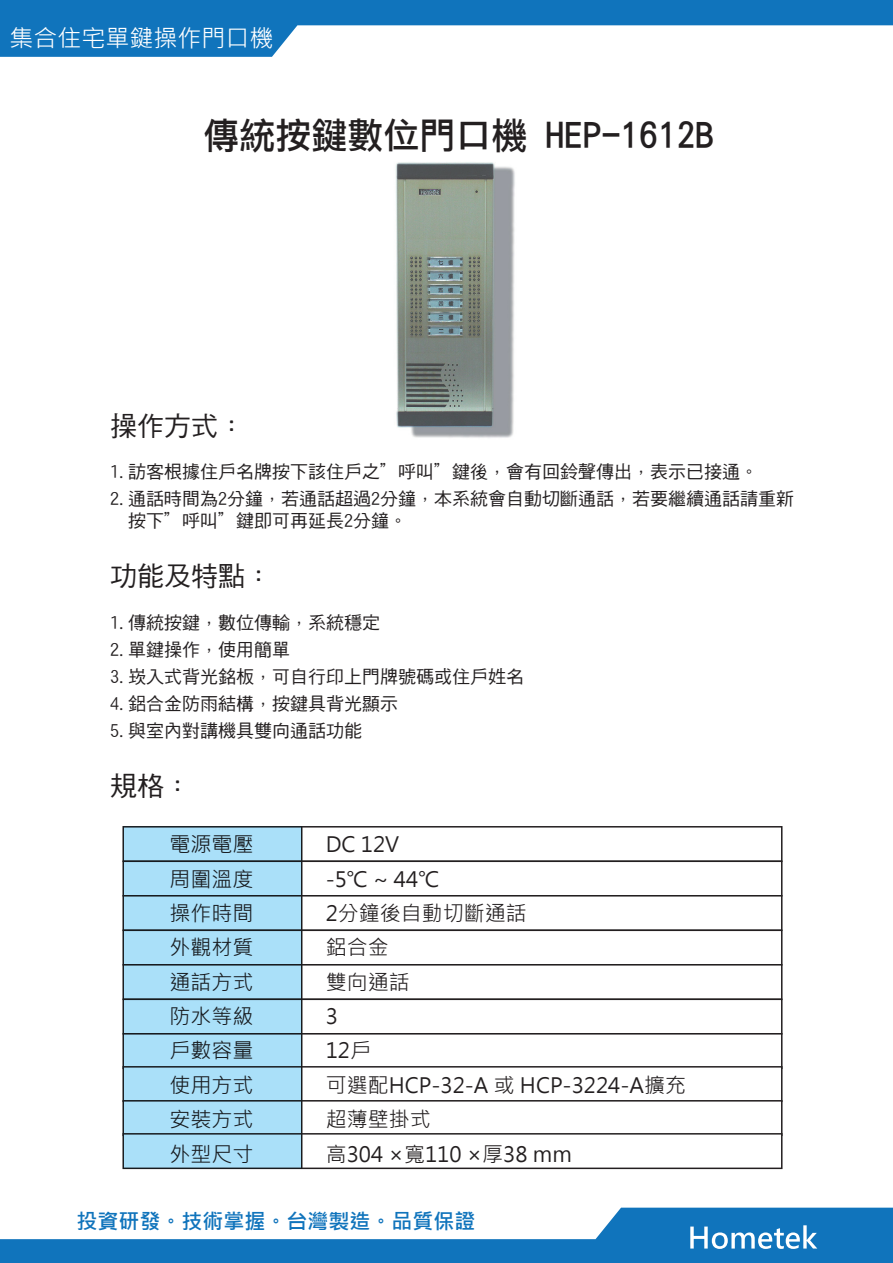
<style>
.page{position:relative;width:893px;height:1263px;background:#fff}
.page>*{position:absolute;margin:0;border:0;box-sizing:border-box;transform-origin:0 0}
.t1{font:36px "DF Li Hei W5 WIN BF";color:#231f20}
.t2{font:27px "DF Hei Md HKSCS U";color:#231f20}
.t3{font:24px "Microsoft Jheng Hei";color:#fff}
.t4{font:21px/34.3px "Microsoft Jheng Hei";color:#231f20}
.t5{font:700 21px "Microsoft Jheng Hei";color:#1074bc}
.t6{font:18px/27px "DF Hei Md HKSCS U";color:#231f20}
.s1{font-size:37.5px}
</style>
<div class="page">
<svg style="left:0;top:1208px;width:893px;height:55px;fill:#1074bc"></svg>
<svg style="left:0;top:0;width:893px;height:57px;fill:#1074bc"></svg>
<svg style="left:690px;top:1225px;width:127px;height:24px"></svg>
<img style="left:395px;top:162px;width:120px;height:276px">
<div style="left:122px;top:826px;width:660px;height:36px;border:2px solid #231f20"></div>
<div style="left:122px;top:860px;width:660px;height:36px;border:2px solid #231f20"></div>
<div style="left:122px;top:895px;width:660px;height:36px;border:2px solid #231f20"></div>
<div style="left:122px;top:929px;width:660px;height:36px;border:2px solid #231f20"></div>
<div style="left:122px;top:964px;width:660px;height:36px;border:2px solid #231f20"></div>
<div style="left:122px;top:998px;width:660px;height:36px;border:2px solid #231f20"></div>
<div style="left:122px;top:1033px;width:660px;height:36px;border:2px solid #231f20"></div>
<div style="left:122px;top:1066px;width:660px;height:36px;border:2px solid #231f20"></div>
<div style="left:122px;top:1100px;width:660px;height:36px;border:2px solid #231f20"></div>
<div style="left:122px;top:1133px;width:660px;height:36px;border:2px solid #231f20"></div>
<div style="left:123px;top:826px;width:179px;height:343px;background:#aae0f9"></div>
<h3 class="t3" style="left:10px;top:23px;width:265px">集合住宅單鍵操作門口機</h3>
<h1 class="t1" style="left:203px;top:117px;width:512px">傳統按鍵數位門口機 <span class="s1">HEP-1612B</span></h1>
<h2 class="t2" style="left:110px;top:412px;width:136px">操作方式：</h2>
<p class="t6" style="left:110px;top:458px;width:686px">1.訪客根據住戶名牌按下該住戶之”呼叫”鍵後，會有回鈴聲傳出，表示已接通。<br>2.通話時間為2分鐘，若通話超過2分鐘，本系統會自動切斷通話，若要繼續通話請重新</p>
<p class="t6" style="left:128px;top:507px;width:280px">按下”呼叫”鍵即可再延長2分鐘。</p>
<h2 class="t2" style="left:110px;top:563px;width:163px">功能及特點：</h2>
<p class="t6" style="left:110px;top:609px;width:415px">1.傳統按鍵，數位傳輸，系統穩定<br>2.單鍵操作，使用簡單<br>3.崁入式背光銘板，可自行印上門牌號碼或住戶姓名<br>4.鋁合金防雨結構，按鍵具背光顯示<br>5.與室內對講機具雙向通話功能</p>
<h2 class="t2" style="left:110px;top:773px;width:82px">規格：</h2>
<p class="t4" style="left:169px;top:827px;width:86px">電源電壓</p>
<p class="t4" style="left:326px;top:827px;width:203px">DC 12V<br>-5℃ ~ 44℃<br>2分鐘後自動切斷通話</p>
<p class="t4" style="left:169px;top:862px;width:86px">周圍溫度操作時間</p>
<p class="t4" style="left:169px;top:930px;width:86px">外觀材質</p>
<p class="t4" style="left:326px;top:930px;width:64px">鋁合金</p>
<p class="t4" style="left:169px;top:965px;width:86px">通話方式防水等級</p>
<p class="t4" style="left:326px;top:965px;width:85px">雙向通話<br>3</p>
<p class="t4" style="left:169px;top:1033px;width:86px">戶數容量</p>
<p class="t4" style="left:326px;top:1033px;width:47px">12戶</p>
<p class="t4" style="left:169px;top:1068px;width:86px">使用方式</p>
<p class="t4" style="left:326px;top:1068px;width:362px">可選配HCP-32-A 或 HCP-3224-A擴充</p>
<p class="t4" style="left:169px;top:1102px;width:86px">安裝方式外型尺寸</p>
<p class="t4" style="left:326px;top:1102px;width:248px">超薄壁掛式<br>高304 ×寬110 ×厚38 mm</p>
<p class="t5" style="left:76px;top:1208px;width:400px">投資研發。技術掌握。台灣製造。品質保證</p>
</div>
